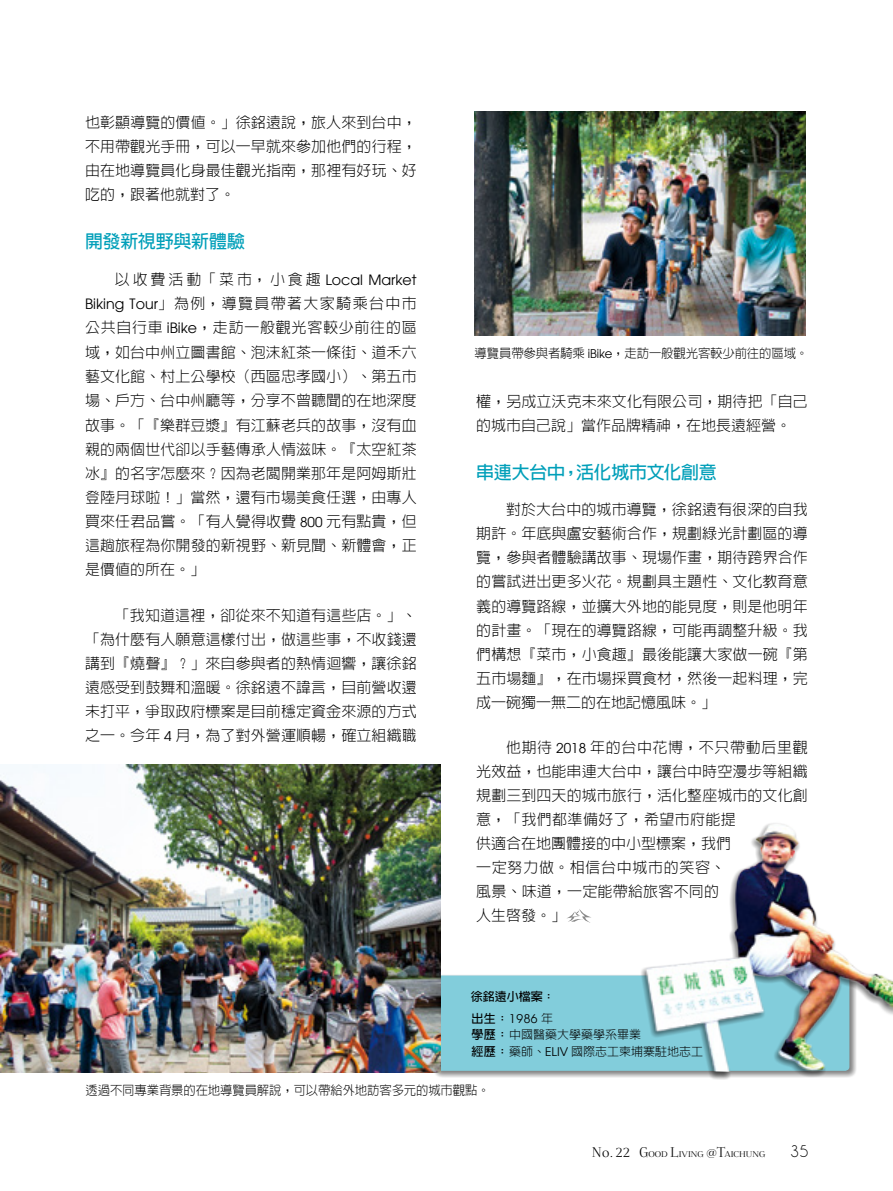
<style>
.page{position:relative;width:893px;height:1191px;background:#fff}
.page>*{position:absolute;margin:0;border:0;box-sizing:border-box;transform-origin:0 0}
.t1{font:700 18px "AR Hei B5";letter-spacing:-.015em;color:#009fb9}
.t2{font:300 15px/24px "AR Hei B5";letter-spacing:.005em;color:#000;text-align:justify}
.t3{font:15px "Caviar Dreams";color:#000}
.t4{font:300 12.75px "AR Hei B5";letter-spacing:-.01em;color:#000}
.t5{font:300 12px/16.5px "AR Hei B5";color:#000}
.t6{font:12px "Avant Garde";color:#000}
.t7{font:700 12px "AR Hei B5";color:#000}
.t8{font:7.95px "Foglihten PCS Petitecaps";color:#000;scale:1.25 1}
.s1{font-family:"Avant Garde";font-weight:400;font-size:14.25px}
.s2{font-family:"Avant Garde";font-weight:400;font-size:13.5px}
.s3{font-family:"Avant Garde";font-weight:400;font-size:12.15px}
.s4{font-family:"AR Hei B5";font-weight:700}
.s5{font-family:"AR Hei B5";font-weight:300}
.s6{font-weight:700}
.s7{font-family:"Avant Garde";font-weight:400}
.s8{font-size:13.5px}
.s9{font-family:"Foglihten";font-size:13.5px}
.s10{font-size:11.1px}
</style>
<div class="page">
<div style="left:433px;top:973px;width:424px;height:105px;background:#000;opacity:.5"></div>
<div style="left:434px;top:975px;width:415px;height:95px;background:#82cddb;border-radius:4px"></div>
<svg style="left:567px;top:909px;width:24px;height:13px"></svg>
<img style="left:474px;top:112px;width:332px;height:223px">
<div style="left:640px;top:822px;width:253px;height:258px;background:#000;opacity:.5"></div>
<img style="left:642px;top:822px;width:251px;height:250px">
<img style="left:0;top:764px;width:441px;height:309px">
<p class="t2" style="left:85px;top:110px;width:333px">也彰顯導覽的價值。」徐銘遠說，旅人來到台中，不用帶觀光手冊，可以一早就來參加他們的行程，由在地導覽員化身最佳觀光指南，那裡有好玩、好吃的，跟著他就對了。</p>
<p class="t1" style="left:85px;top:232px;width:162px">開發新視野與新體驗</p>
<p class="t2" style="left:85px;top:267px;width:333px;text-indent:30px">以收費活動「菜市，小食趣 <span class="s1">Local Market Biking Tour</span>」為例，導覽員帶著大家騎乘台中市公共自行車 <span class="s1">iBike</span>，走訪一般觀光客較少前往的區域，如台中州立圖書館、泡沫紅茶一條街、道禾六藝文化館、村上公學校（西區忠孝國小）、第五市場、戶方、台中州廳等，分享不曾聽聞的在地深度故事。「『樂群豆漿』有江蘇老兵的故事，沒有血親的兩個世代卻以手藝傳承人情滋味。『太空紅茶冰』的名字怎麼來？因為老闆開業那年是阿姆斯壯登陸月球啦！」當然，還有市場美食任選，由專人買來任君品嘗。「有人覺得收費 <span class="s2">800</span> 元有點貴，但這趟旅程為你開發的新視野、新見聞、新體會，正是價值的所在。」</p>
<p class="t2" style="left:85px;top:603px;width:333px;text-indent:30px">「我知道這裡，卻從來不知道有這些店。」、「為什麼有人願意這樣付出，做這些事，不收錢還講到『燒聲』？」來自參與者的熱情迴響，讓徐銘遠感受到鼓舞和溫暖。徐銘遠不諱言，目前營收還未打平，爭取政府標案是目前穩定資金來源的方式之一。今年 <span class="s2">4</span> 月，為了對外營運順暢，確立組織職</p>
<p class="t4" style="left:475px;top:347px;width:335px">導覽員帶參與者騎乘 <span class="s3">iBike</span>，走訪一般觀光客較少前往的區域。</p>
<p class="t2" style="left:476px;top:389px;width:333px">權，另成立沃克未來文化有限公司，期待把「自己的城市自己說」當作品牌精神，在地長遠經營。</p>
<p class="t1" style="left:476px;top:463px;width:242px">串連大台中，活化城市文化創意</p>
<p class="t2" style="left:476px;top:498px;width:333px;text-indent:30px">對於大台中的城市導覽，徐銘遠有很深的自我期許。年底與盧安藝術合作，規劃綠光計劃區的導覽，參與者體驗講故事、現場作畫，期待跨界合作的嘗試迸出更多火花。規劃具主題性、文化教育意義的導覽路線，並擴大外地的能見度，則是他明年的計畫。「現在的導覽路線，可能再調整升級。我們構想『菜市，小食趣』最後能讓大家做一碗『第五市場麵』，在市場採買食材，然後一起料理，完成一碗獨一無二的在地記憶風味。」</p>
<p class="t2" style="left:476px;top:735px;width:333px;text-align:left;text-indent:30px">他期待 <span class="s2">2018</span> 年的台中花博，不只帶動后里觀光效益，也能串連大台中，讓台中時空漫步等組織規劃三到四天的城市旅行，活化整座城市的文化創意，「我們都準備好了，希望市府能提<br>供適合在地團體接的中小型標案，我們<br>一定努力做。相信台中城市的笑容、<br>風景、味道，一定能帶給旅客不同的<br>人生啟發。」</p>
<p class="t7" style="left:471px;top:990px;width:85px">徐銘遠小檔案：</p>
<p class="t6" style="left:471px;top:1011px;width:83px"><span class="s4">出生：</span>1986 <span class="s5">年</span></p>
<p class="t5" style="left:471px;top:1026px;width:233px"><span class="s6">學歷：</span>中國醫藥大學藥學系畢業<br><span class="s6">經歷：</span>藥師、<span class="s7">ELIV</span> 國際志工柬埔寨駐地志工</p>
<p class="t4" style="left:86px;top:1083px;width:406px">透過不同專業背景的在地導覽員解說，可以帶給外地訪客多元的城市觀點。</p>
<p class="t8" style="left:592px;top:1150px;width:140px"><span class="s8">No.</span> <span class="s9">22</span> <span class="s8">G</span>OOD <span class="s8">L</span>IVING <span class="s10">@</span><span class="s8">T</span>AICHUNG</p>
<p class="t3" style="left:790px;top:1143px;width:20px">35</p>
</div>
